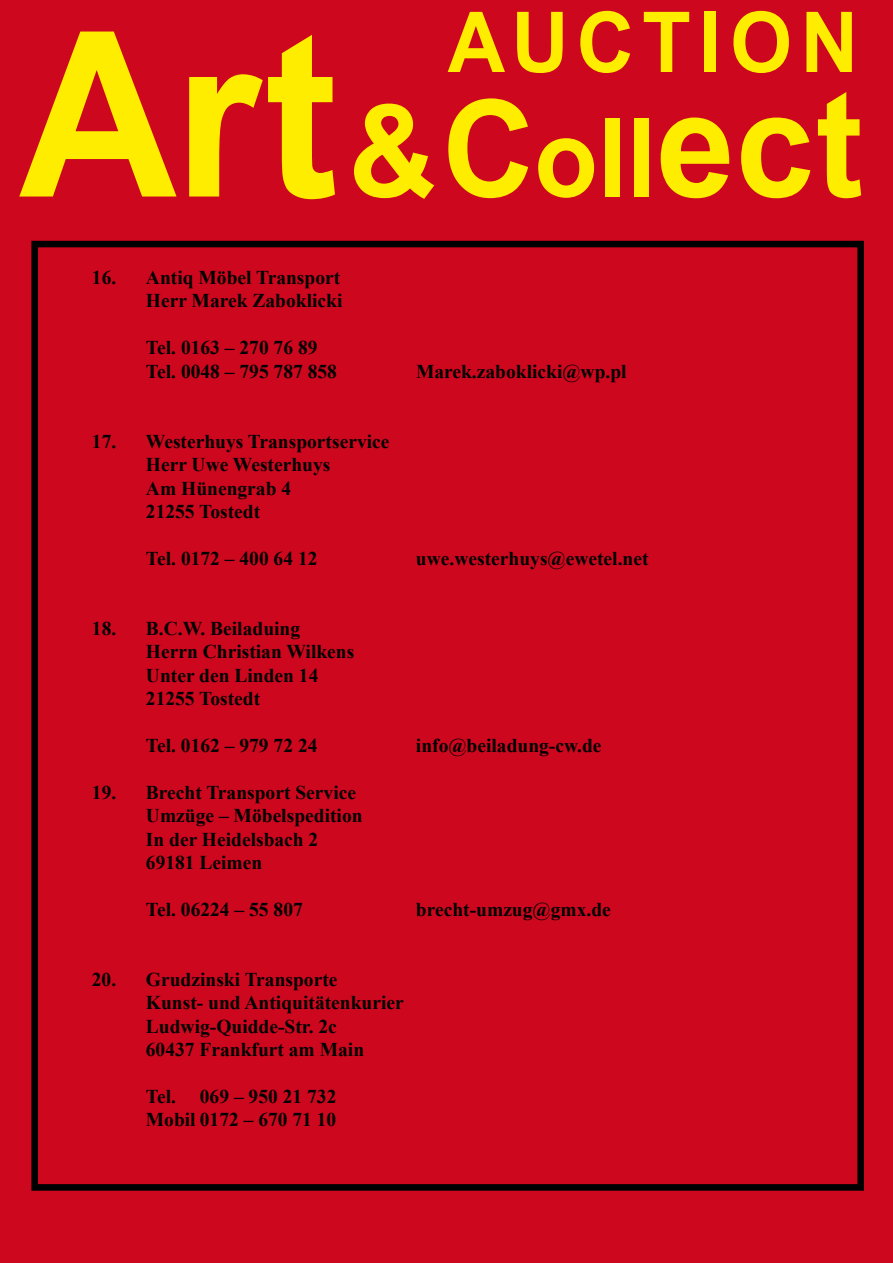
<style>
.page{position:relative;width:893px;height:1263px;background:#cd071e}
.page>*{position:absolute;margin:0;border:0;box-sizing:border-box;transform-origin:0 0}
.t1{font:700 230.4px "Arial";color:#ffed00;scale:.95 1}
.t2{font:700 84px "Arial";letter-spacing:.1em;color:#ffed00;scale:.95 1}
.t3{font:700 19.5px/23.4px "Times New Roman";color:#000}
.s1{font-size:127.65px}
.s2{font-size:134.7px}
.s3{font-size:109.95px}
.s4{font-size:148.95px}
</style>
<div class="page">
<div style="left:31px;top:241px;width:833px;height:950px;border:7px solid #000"></div>
<h2 class="t2" style="left:448px;top:-14px;width:434px">AUCTION</h2>
<h1 class="t1" style="left:19px;top:-38px;width:889px">Art<span class="s1">&amp;</span><span class="s2">C</span><span class="s3">oll</span><span class="s4">ect</span></h1>
<p class="t3" style="left:92px;top:265px;width:252px;text-align:right">16. Antiq Möbel Transport<br>Herr Marek Zaboklicki</p>
<p class="t3" style="left:146px;top:335px;width:193px">Tel. 0163 – 270 76 89<br>Tel. 0048 – 795 787 858</p>
<p class="t3" style="left:416px;top:359px;width:212px">Marek.zaboklicki@wp.pl</p>
<p class="t3" style="left:146px;top:429px;width:245px;text-indent:-54px">17. Westerhuys Transportservice<br>Herr Uwe Westerhuys<br>Am Hünengrab 4<br>21255 Tostedt</p>
<p class="t3" style="left:146px;top:546px;width:173px">Tel. 0172 – 400 64 12</p>
<p class="t3" style="left:416px;top:546px;width:234px">uwe.westerhuys@ewetel.net</p>
<p class="t3" style="left:146px;top:616px;width:210px;text-indent:-54px">18. B.C.W. Beiladuing<br>Herrn Christian Wilkens<br>Unter den Linden 14<br>21255 Tostedt</p>
<p class="t3" style="left:146px;top:733px;width:173px">Tel. 0162 – 979 72 24</p>
<p class="t3" style="left:416px;top:733px;width:187px">info@beiladung-cw.de</p>
<p class="t3" style="left:146px;top:780px;width:218px;text-indent:-54px">19. Brecht Transport Service<br>Umzüge – Möbelspedition<br>In der Heidelsbach 2<br>69181 Leimen</p>
<p class="t3" style="left:146px;top:897px;width:158px">Tel. 06224 – 55 807</p>
<p class="t3" style="left:416px;top:897px;width:196px">brecht-umzug@gmx.de</p>
<p class="t3" style="left:146px;top:967px;width:259px;text-indent:-54px">20. Grudzinski Transporte<br>Kunst- und Antiquitätenkurier<br>Ludwig-Quidde-Str. 2c<br>60437 Frankfurt am Main</p>
<p class="t3" style="left:146px;top:1084px;width:192px">Tel. 069 – 950 21 732<br>Mobil 0172 – 670 71 10</p>
</div>
